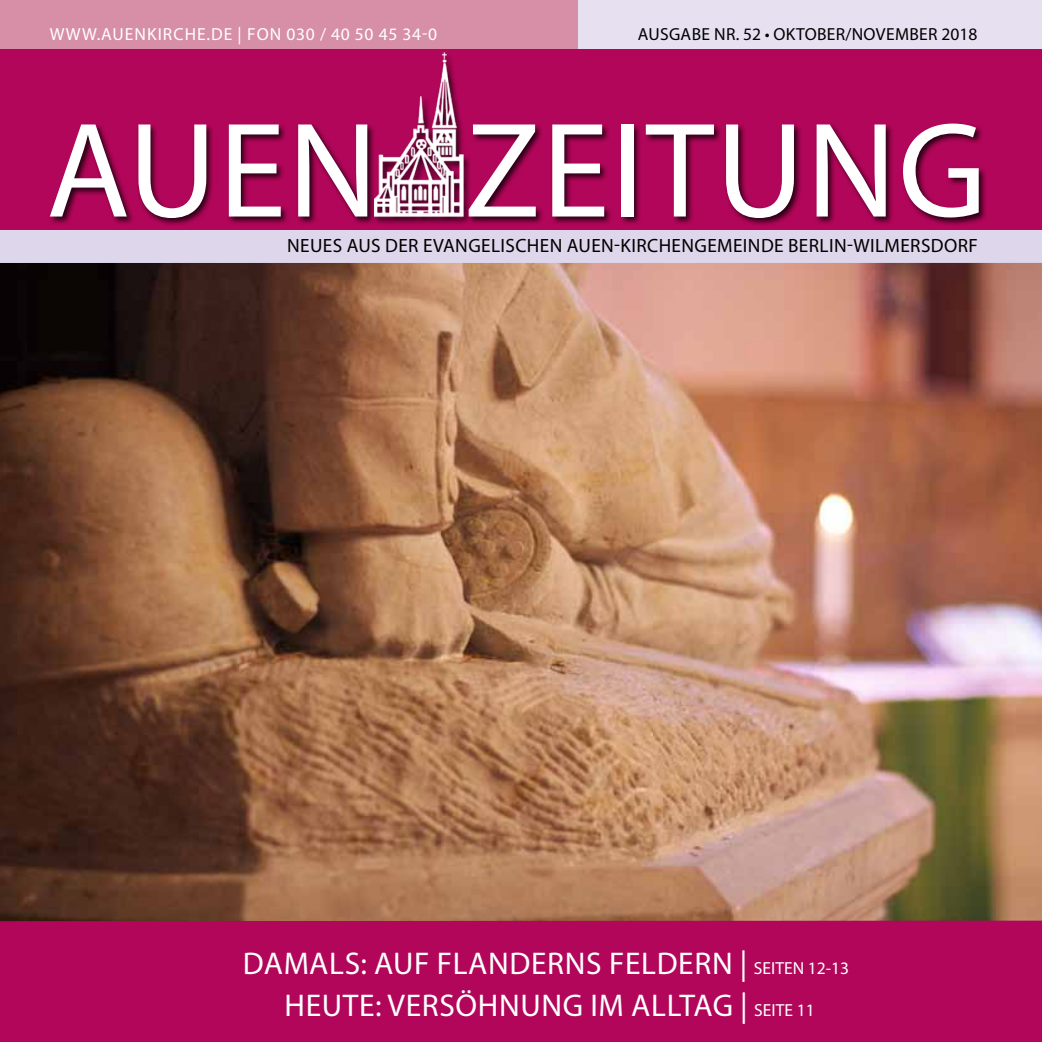
<style>
.page{position:relative;width:1042px;height:1042px;background:#fff}
.page>*{position:absolute;margin:0;border:0;box-sizing:border-box;transform-origin:0 0}
.t1{font:136.5px "Myriad Pro";letter-spacing:.015em;color:#fff}
.t2{font:31.5px "Myriad Pro";letter-spacing:.02em;color:#fff}
.t3{font:19.25px "Myriad Pro";letter-spacing:.02em;color:#000}
.t4{font:17.5px "Myriad Pro";letter-spacing:.06em;color:#fff}
.t5{font:17.5px "Myriad Pro";letter-spacing:.02em;color:#000}
.s1{font-size:17.5px}
</style>
<div class="page">
<div style="left:0;top:914px;width:1042px;height:128px;background:#b10659"></div>
<div style="left:0;top:218px;width:1042px;height:52px;background:#ded6eb"></div>
<div style="left:0;top:27px;width:1042px;height:202px;background:#b10659"></div>
<div style="left:0;top:0;width:1042px;height:49px;background:#d68fa7"></div>
<div style="left:578px;top:0;width:464px;height:49px;background:#e6e0f0"></div>
<img style="left:0;top:263px;width:1042px;height:658px">
<div style="left:48px;top:122px;width:938px;height:104px;background:#000;opacity:.75"></div>
<div style="left:372px;top:52px;width:99px;height:173px;background:#000;opacity:.75"></div>
<img style="left:374px;top:52px;width:94px;height:172px">
<p class="t4" style="left:50px;top:23px;width:17px">WWW</p>
<p class="t4" style="left:97px;top:23px;width:342px">.AUENKIRCHE.DE | FON 030 / 40 50 45 34-0</p>
<p class="t5" style="left:638px;top:23px;width:341px">AUSGABE NR. 52 • OKTOBER/NOVEMBER 2018</p>
<h1 class="t1" style="left:46px;top:87px;width:154px">AUE</h1>
<h1 class="t1" style="left:288px;top:87px;width:700px">N ZEITUNG</h1>
<p class="t3" style="left:287px;top:233px;width:692px">NEUES AUS DER EVANGELISCHEN AUEN-KIRCHENGEMEINDE BERLIN-WILMERSDORF</p>
<h2 class="t2" style="left:243px;top:944px;width:520px">DAMALS: AUF FLAN DERNS FELDERN | <span class="s1">SEITE</span></h2>
<p class="t4" style="left:792px;top:957px;width:58px">N 12-13</p>
<h2 class="t2" style="left:285px;top:986px;width:479px">HEUTE: VERSÖHNUNG IM ALLTAG | <span class="s1">SEITE</span></h2>
<p class="t4" style="left:797px;top:999px;width:19px">11</p>
</div>
